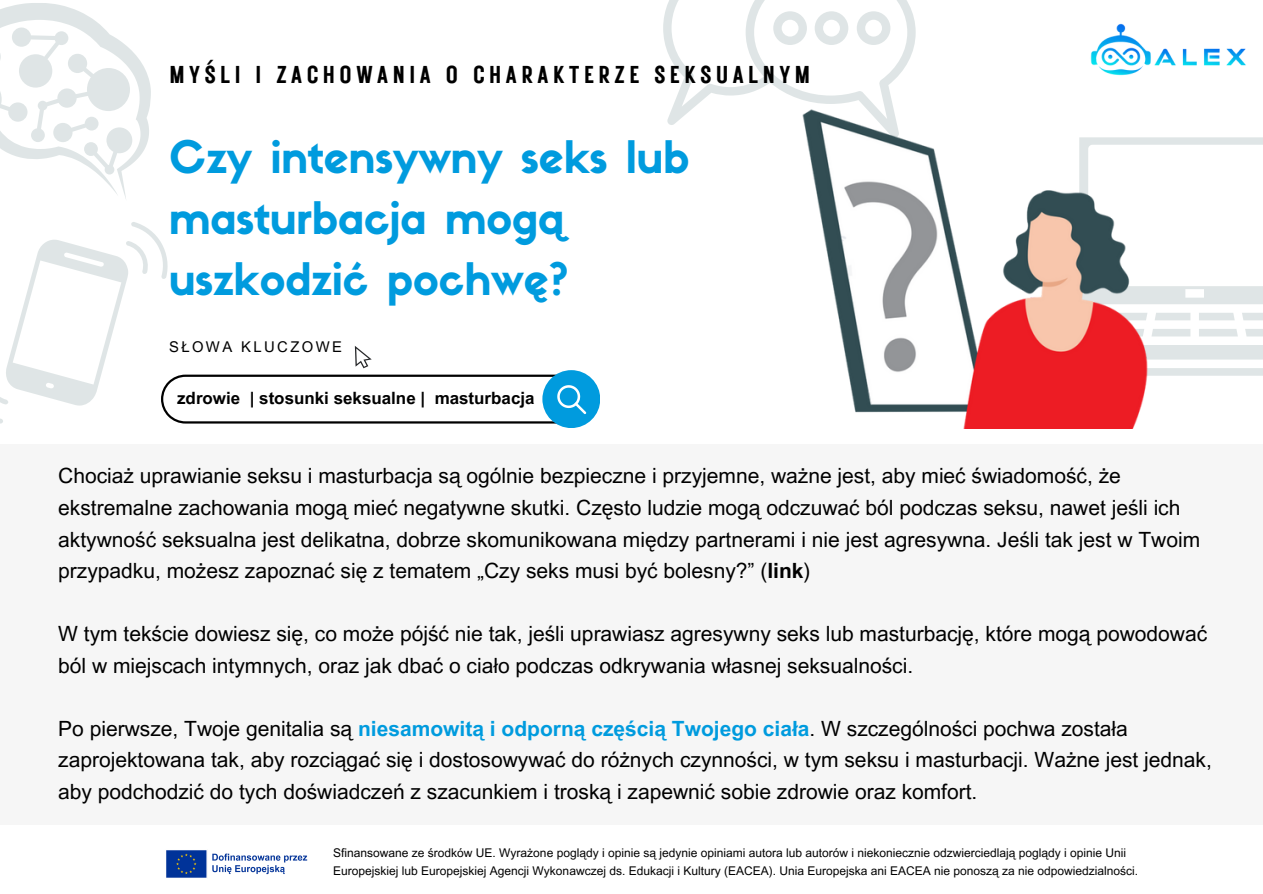
<style>
.page{position:relative;width:1263px;height:894px;background:#fff}
.page>*{position:absolute;margin:0;border:0;box-sizing:border-box;transform-origin:0 0}
.t1{font:43.95px/60.8px "Sifonn Basic";color:#009bde}
.t2{font:24.45px "Rustic Printed";letter-spacing:.16em;color:#000}
.t3{font:21px/31.5px "Arial MT Pro";color:#000}
.t4{font:700 16.95px "Arial MT Pro";color:#000}
.t5{font:14.85px "Arial MT Pro";letter-spacing:.16em;color:#000}
.t6{font:12px/18px "Arial MT Pro";color:#000}
.s1{font-weight:700}
.s2{font-weight:700;color:#009bde}
</style>
<div class="page">
<svg style="left:1161px;top:368px;width:102px;height:7px"></svg>
<svg style="left:1161px;top:313px;width:102px;height:46px"></svg>
<svg style="left:1161px;top:286px;width:102px;height:18px;background:#e2e7e8"></svg>
<svg style="left:0;top:3px;width:151px;height:196px"></svg>
<div style="left:0;top:443px;width:1263px;height:381px;background:#f6f6f6"></div>
<svg style="left:663px;top:0;width:252px;height:125px"></svg>
<img style="left:1090px;top:23px;width:173px;height:122px">
<div style="left:542px;top:370px;width:58px;height:58px;background:#009bde;border-radius:50%"></div>
<svg style="left:0;top:222px;width:586px;height:201px"></svg>
<img style="left:789px;top:57px;width:372px;height:371px">
<img style="left:166px;top:850px;width:142px;height:28px">
<h1 class="t2" style="left:169px;top:58px;width:643px">MYŚLI I ZACHOWANIA O CHARAKTERZE SEKSUALNYM</h1>
<p class="t1" style="left:169px;top:132px;width:522px">Czy intensywny seks lub masturbacja mogą uszkodzić pochwę?</p>
<p class="t5" style="left:169px;top:341px;width:175px">SŁOWA KLUCZOWE</p>
<h2 class="t4" style="left:177px;top:392px;width:359px">zdrowie | stosunki seksualne | masturbacja</h2>
<p class="t3" style="left:58px;top:463px;width:1143px">Chociaż uprawianie seksu i masturbacja są ogólnie bezpieczne i przyjemne, ważne jest, aby mieć świadomość, że ekstremalne zachowania mogą mieć negatywne skutki. Często ludzie mogą odczuwać ból podczas seksu, nawet jeśli ich aktywność seksualna jest delikatna, dobrze skomunikowana między partnerami i nie jest agresywna. Jeśli tak jest w Twoim przypadku, możesz zapoznać się z tematem „Czy seks musi być bolesny?” (<span class="s1">link</span>)</p>
<p class="t3" style="left:58px;top:620px;width:1150px">W tym tekście dowiesz się, co może pójść nie tak, jeśli uprawiasz agresywny seks lub masturbację, które mogą powodować ból w miejscach intymnych, oraz jak dbać o ciało podczas odkrywania własnej seksualności.</p>
<p class="t3" style="left:58px;top:715px;width:1155px">Po pierwsze, Twoje genitalia są <span class="s2">niesamowitą i odporną częścią Twojego ciała</span>. W szczególności pochwa została zaprojektowana tak, aby rozciągać się i dostosowywać do różnych czynności, w tym seksu i masturbacji. Ważne jest jednak, aby podchodzić do tych doświadczeń z szacunkiem i troską i zapewnić sobie zdrowie oraz komfort.</p>
<p class="t6" style="left:333px;top:845px;width:806px">Sfinansowane ze środków UE. Wyrażone poglądy i opinie są jedynie opiniami autora lub autorów i niekoniecznie odzwierciedlają poglądy i opinie Unii<br>Europejskiej lub Europejskiej Agencji Wykonawczej ds. Edukacji i Kultury (EACEA). Unia Europejska ani EACEA nie ponoszą za nie odpowiedzialności.</p>
</div>
